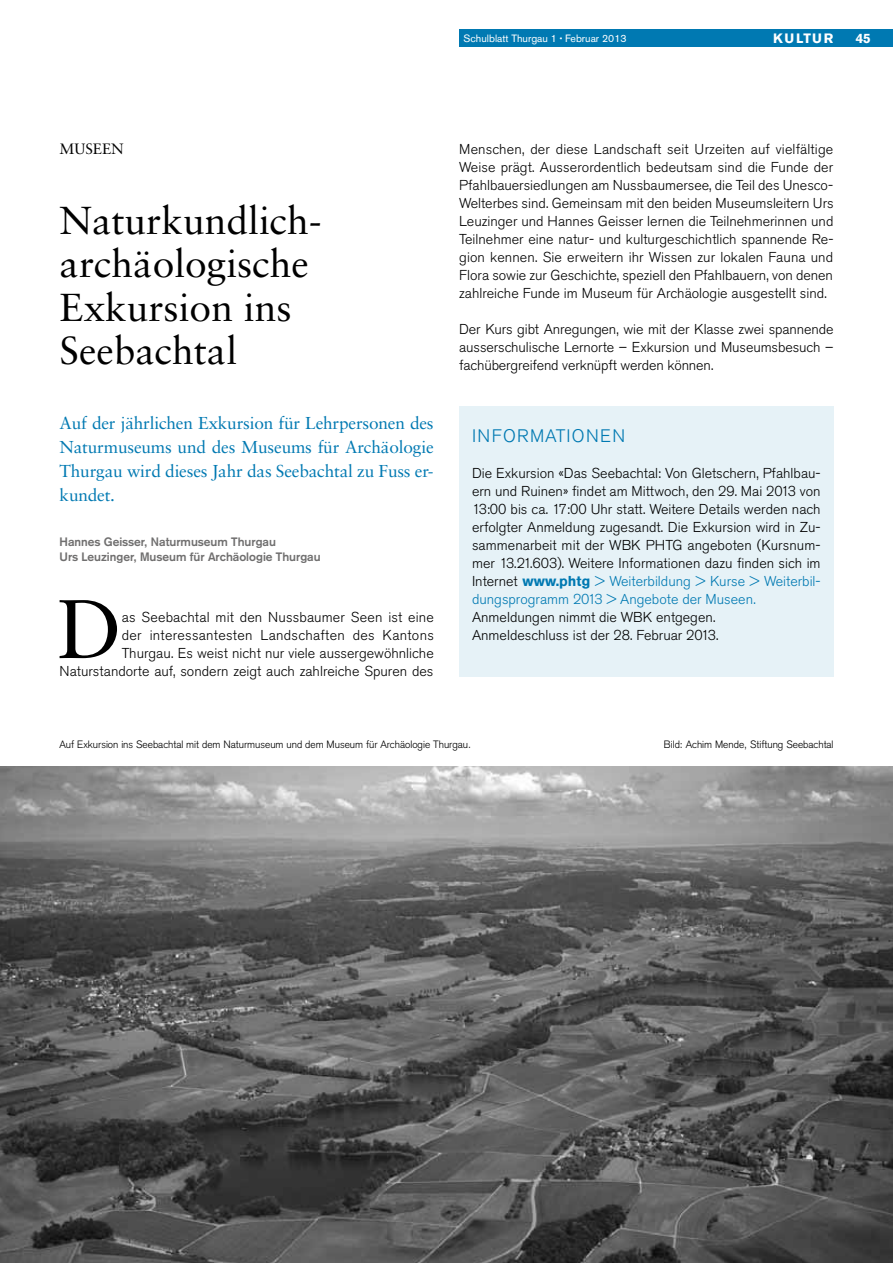
<style>
.page{position:relative;width:893px;height:1263px;background:#fff}
.page>*{position:absolute;margin:0;border:0;box-sizing:border-box;transform-origin:0 0}
.t1{font:83.1px "Sabon";color:#000}
.t2{font:39px/43.5px "Sabon";color:#000}
.t3{font:300 18px "Akzidenz Grotesk BQ";color:#0079b2}
.t4{font:17.25px/24px "Sabon";letter-spacing:-.01em;color:#0079b2;text-align:justify}
.t5{font:15px "Sabon";color:#000}
.t6{font:300 14.25px/18px "Akzidenz Grotesk BQ";color:#000;text-align:justify}
.t7{font:700 13.5px "Akzidenz Grotesk BQ";letter-spacing:.115em;color:#fff}
.t8{font:700 12px/15px "Akzidenz Grotesk";color:#706f6f}
.t9{font:300 10.5px "Akzidenz Grotesk";color:#000}
.t10{font:10.5px "Akzidenz Grotesk BQ";color:#fff}
.s1{font-size:7.5px}
.s2{font-weight:700;color:#0079b2}
.s3{color:#0079b2}
</style>
<div class="page">
<div style="left:459px;top:30px;width:434px;height:17px;background:#0079b2"></div>
<div style="left:459px;top:406px;width:374px;height:270px;background:#e6f2f7"></div>
<img style="left:0;top:766px;width:893px;height:497px">
<p class="t10" style="left:463px;top:32px;width:165px">Schulblatt Thurgau 1 <span class="s1">•</span> Februar 2013</p>
<p class="t7" style="left:773px;top:31px;width:62px">Kultur</p>
<p class="t7" style="left:856px;top:31px;width:17px">45</p>
<p class="t5" style="left:60px;top:140px;width:12px">Museen</p>
<h2 class="t2" style="left:60px;top:198px;width:264px">Naturkundlich&shy;archäologische<br>Exkursion ins<br>Seebachtal</h2>
<p class="t4" style="left:60px;top:410px;width:376px">Auf der jährlichen Exkursion für Lehrpersonen des Naturmuseums und des Museums für Archäologie Thurgau wird dieses Jahr das Seebachtal zu Fuss er&shy;kundet.</p>
<p class="t8" style="left:60px;top:534px;width:262px">Hannes Geisser, Naturmuseum Thurgau<br>Urs Leuzinger, Museum für Archäologie Thurgau</p>
<h1 class="t1" style="left:57px;top:580px;width:66px">D</h1>
<p class="t6" style="left:60px;top:608px;width:376px;text-align:right">as Seebachtal mit den Nussbaumer Seen ist eine<br>der interessantesten Landschaften des Kantons<br>Thurgau. Es weist nicht nur viele aussergewöhnliche Naturstandorte auf, sondern zeigt auch zahlreiche Spuren des</p>
<p class="t6" style="left:459px;top:140px;width:376px">Menschen, der diese Landschaft seit U rzeiten auf vielfältige Weise prägt. Ausserordentlich bedeutsam sind die Funde der Pfahlbauersiedlungen am Nussbaumersee, die Teil des U nesco-Welterbes sind. Gemeinsam mit den beiden Museumsleitern U rs Leuzinger und Hannes Geisser lernen die Teilnehmerinnen und Teilnehmer eine natur- und kulturgeschichtlich spannende Re&shy;gion kennen. Sie erweitern ihr Wissen zur lokalen Fauna und Flora sowie zur Geschichte, speziell den Pfahlbauern, von denen zahlreiche Funde im Museum für Archäologie ausgestellt sind.</p>
<p class="t6" style="left:459px;top:320px;width:376px">Der Kurs gibt Anregungen, wie mit der Klasse zwei spannende ausserschulische Lernorte – Exkursion und Museumsbesuch – fachübergreifend verknüpft werden können.</p>
<p class="t3" style="left:472px;top:426px;width:19px">Informationen</p>
<p class="t6" style="left:472px;top:464px;width:350px">Die Exkursion «Das Seebachtal: Von Gletschern, Pfahlbau&shy;ern und Ruinen» findet am Mittwoch, den 29. Mai 2013 von 13:00 bis ca. 17:00 U hr statt. Weitere Details werden nach erfolgter Anmeldung zugesandt. Die Exkursion wird in Zu&shy;sammenarbeit mit der WBK PHTG angeboten (Kursnum&shy;mer 13.21.603). Weitere Informationen dazu finden sich im Internet <span class="s2">www.phtg</span> <span class="s3">&gt; Weiterbildung &gt; Kurse &gt; Weiterbil&shy;dungsprogramm 2013 &gt; Angebote der Museen.</span></p>
<p class="t6" style="left:472px;top:608px;width:248px">Anmeldungen nimmt die WBK entgegen.<br>Anmeldeschluss ist der 28. Februar 2013.</p>
<p class="t9" style="left:60px;top:738px;width:413px">Auf Exkursion ins Seebachtal mit dem Naturmuseum und dem Museum für Archäologie Thurgau.</p>
<p class="t9" style="left:664px;top:738px;width:171px">Bild: Achim Mende, Stiftung Seebachtal</p>
</div>
